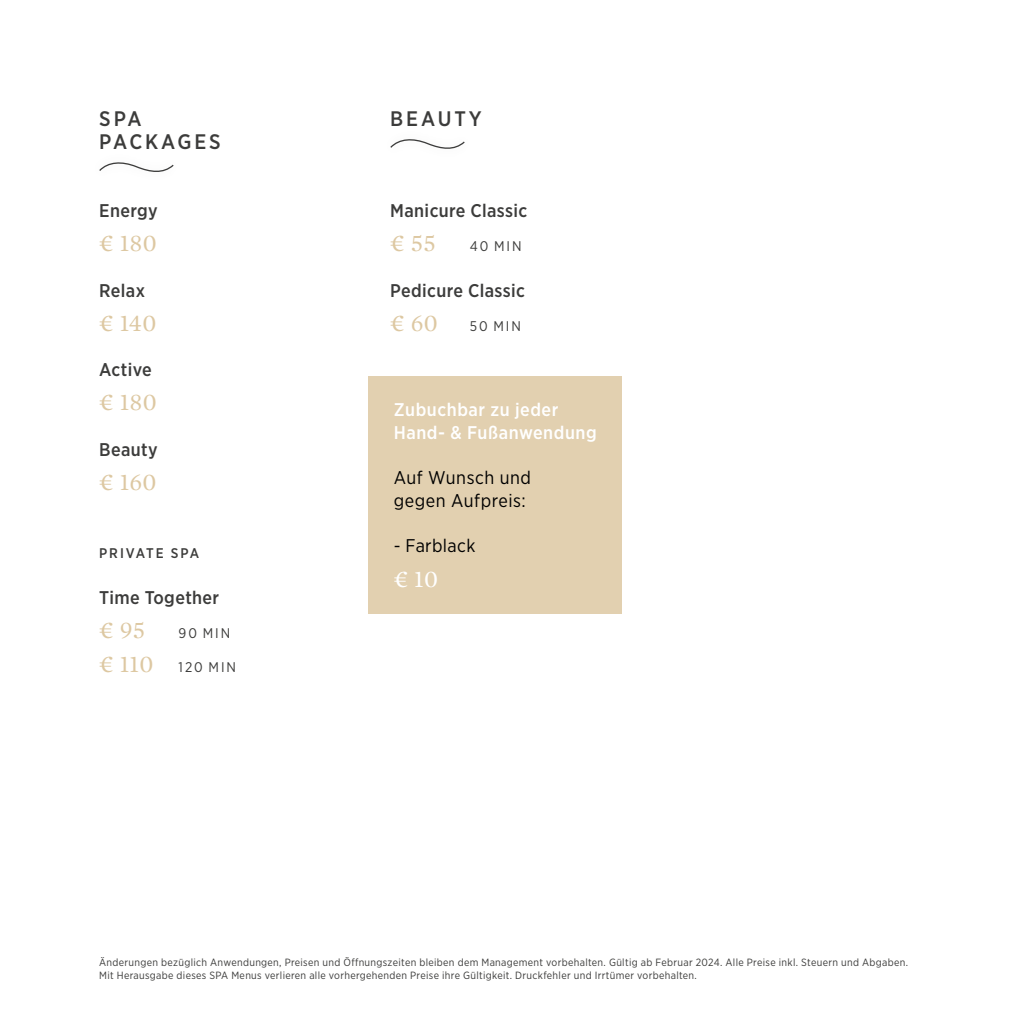
<style>
.page{position:relative;width:1032px;height:1032px;background:#fff}
.page>*{position:absolute;margin:0;border:0;box-sizing:border-box;transform-origin:0 0}
.t1{font:24.5px "Mercury Text G1";letter-spacing:.01em;color:#ddc8a2}
.t2{font:24.5px "Mercury Text G1";color:#fff}
.t3{font:500 21px/22.8px "Gotham Narrow";letter-spacing:.12em;color:#3c3c3b}
.t4{font:500 21px "Gotham Narrow";letter-spacing:.14em;color:#3c3c3b}
.t5{font:500 18.38px "Gotham Narrow";letter-spacing:.02em;color:#3c3c3b}
.t6{font:18.38px/22.8px "Gotham Narrow";letter-spacing:.03em;color:#000}
.t7{font:500 18.38px/22.8px "Gotham Narrow";letter-spacing:.03em;color:#fff}
.t8{font:14px "Gotham Narrow";letter-spacing:.14em;color:#3c3c3b}
.t9{font:500 14px "Gotham Narrow";letter-spacing:.14em;color:#3c3c3b}
.t10{font:10.5px/12.6px "Gotham Narrow";letter-spacing:.03em;color:#3c3c3b}
.s1{font-family:"Mercury Text G1";font-size:24.5px;color:#ddc8a2}
</style>
<div class="page">
<svg style="left:99px;top:162px;width:75px;height:10px"></svg>
<svg style="left:390px;top:139px;width:75px;height:10px"></svg>
<div style="left:369px;top:376px;width:253px;height:238px;background:#e2d0b0"></div>
<h2 class="t3" style="left:99px;top:107px;width:123px">SPA<br>PACKAGES</h2>
<h3 class="t5" style="left:99px;top:199px;width:60px">Energy</h3>
<h1 class="t1" style="left:99px;top:225px;width:59px">€ 180</h1>
<h3 class="t5" style="left:99px;top:278px;width:47px">Relax</h3>
<h1 class="t1" style="left:99px;top:305px;width:59px">€ 140</h1>
<h3 class="t5" style="left:99px;top:358px;width:54px">Active</h3>
<h1 class="t1" style="left:99px;top:385px;width:59px">€ 180</h1>
<h3 class="t5" style="left:99px;top:438px;width:60px">Beauty</h3>
<h1 class="t1" style="left:99px;top:464px;width:59px">€ 160</h1>
<h3 class="t9" style="left:99px;top:544px;width:101px">PRIVATE SPA</h3>
<h3 class="t5" style="left:99px;top:586px;width:122px">Time Together</h3>
<h1 class="t1" style="left:99px;top:612px;width:47px">€ 95</h1>
<h3 class="t8" style="left:179px;top:624px;width:53px">90 MIN</h3>
<h3 class="t8" style="left:99px;top:658px;width:138px"><span class="s1">€ 110</span> 120 MIN</h3>
<h2 class="t4" style="left:390px;top:105px;width:93px">BEAUTY</h2>
<h3 class="t5" style="left:390px;top:199px;width:139px">Manicure Classic</h3>
<h1 class="t1" style="left:390px;top:225px;width:47px">€ 55</h1>
<h3 class="t8" style="left:470px;top:237px;width:53px">40 MIN</h3>
<h3 class="t5" style="left:390px;top:278px;width:136px">Pedicure Classic</h3>
<h1 class="t1" style="left:390px;top:305px;width:49px">€ 60</h1>
<h3 class="t8" style="left:470px;top:317px;width:53px">50 MIN</h3>
<h3 class="t7" style="left:394px;top:398px;width:204px">Zubuchbar zu jeder<br>Hand- &amp; Fußanwendung</h3>
<h3 class="t6" style="left:394px;top:466px;width:139px">Auf Wunsch und gegen Aufpreis:</h3>
<h3 class="t6" style="left:394px;top:534px;width:83px">- Farblack</h3>
<h1 class="t2" style="left:394px;top:561px;width:46px">€ 10</h1>
<p class="t10" style="left:99px;top:956px;width:810px">Änderungen bezüglich Anwendungen, Preisen und Öffnungszeiten bleiben dem Management vorbehalten. Gültig ab Februar 2024. Alle Preise inkl. Steuern und Abgaben.<br>Mit Herausgabe dieses SPA Menus verlieren alle vorhergehenden Preise ihre Gültigkeit. Druckfehler und Irrtümer vorbehalten.</p>
</div>
